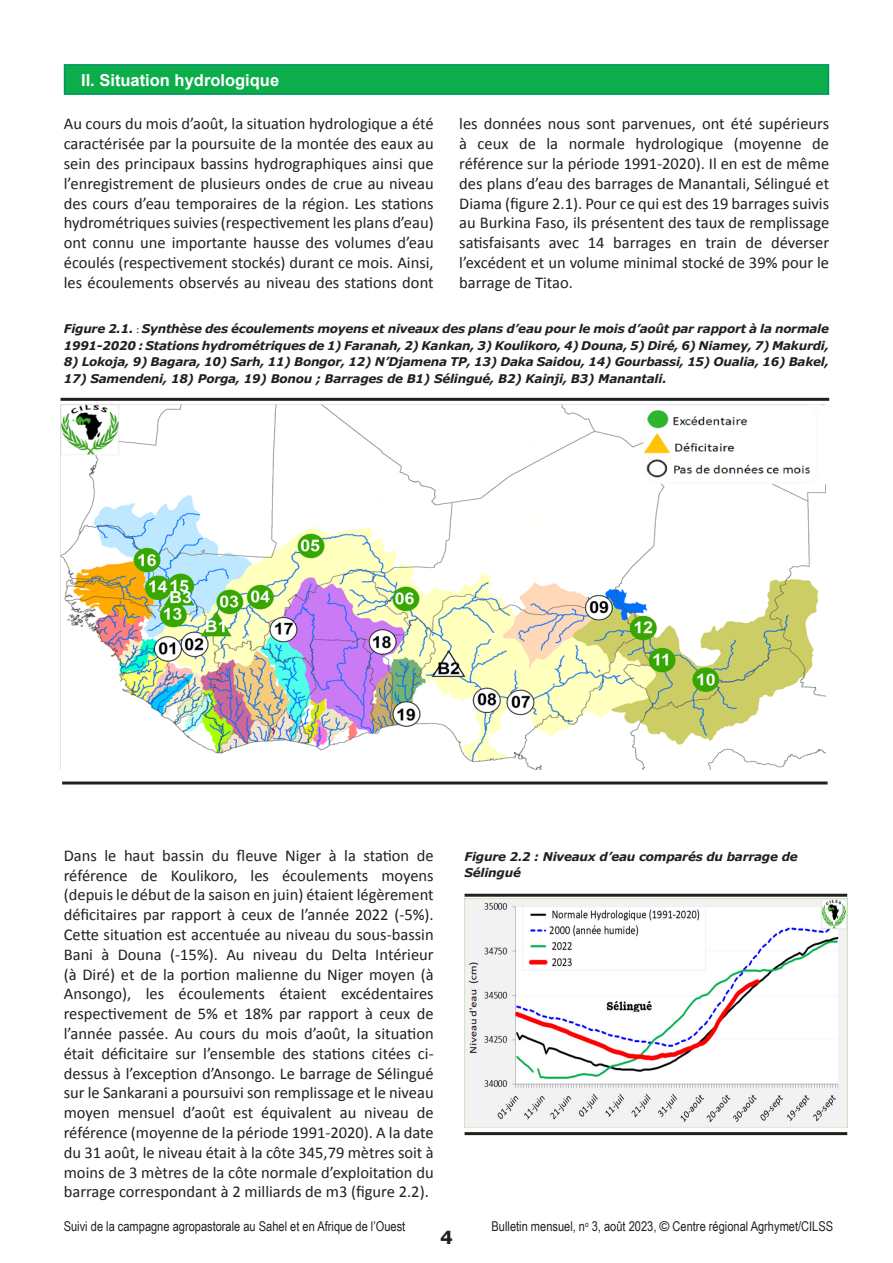
<style>
.page{position:relative;width:893px;height:1263px;background:#fff}
.page>*{position:absolute;margin:0;border:0;box-sizing:border-box;transform-origin:0 0}
.t1{font:700 18px "Verdana";color:#231f20}
.Body{font:16.5px/19.8px "Calibri";color:#231f20;text-align:justify}
.header1{font:700 16.5px "Arial";color:#fff}
.t2{font:13.5px "Arial Narrow";color:#231f20}
.t3{font:italic 700 12px/16.5px "Verdana";letter-spacing:-.02em;color:#231f20}
.s1{font-family:"Minion Pro";font-weight:400;font-style:normal}
.s2{font-family:"Arial"}
</style>
<div class="page">
<hr style="left:61px;top:398px;width:768px;height:3px;background:#231f20">
<hr style="left:62px;top:781px;width:766px;height:3px;background:#231f20">
<img style="left:61px;top:405px;width:765px;height:364px">
<div style="left:64px;top:64px;width:765px;height:31px;background:#0cae4c;border:2px solid #009560"></div>
<img style="left:467px;top:900px;width:378px;height:225px">
<div style="left:465px;top:898px;width:382px;height:229px;border:1px solid #deecca"></div>
<hr style="left:465px;top:894px;width:382px;height:3px;background:#231f20">
<hr style="left:465px;top:1132px;width:382px;height:3px;background:#231f20">
<p class="header1" style="left:81px;top:68px;width:200px">II. Situation hydrologique</p>
<p class="Body" style="left:64px;top:113px;width:371px">Au cours du mois d’août, la situation hydrologique a été caractérisée par la poursuite de la montée des eaux au sein des principaux bassins hydrographiques ainsi que l’enregistrement de plusieurs ondes de crue au niveau des cours d’eau temporaires de la région. Les stations hydrométriques suivies (respectivement les plans d’eau) ont connu une importante hausse des volumes d’eau écoulés (respectivement stockés) durant ce mois. Ainsi, les écoulements observés au niveau des stations dont</p>
<p class="Body" style="left:459px;top:113px;width:371px">les données nous sont parvenues, ont été supérieurs à ceux de la normale hydrologique (moyenne de référence sur la période 1991-2020). Il en est de même des plans d’eau des barrages de Manantali, Sélingué et Diama (figure 2.1). Pour ce qui est des 19 barrages suivis au Burkina Faso, ils présentent des taux de remplissage satisfaisants avec 14 barrages en train de déverser l’excédent et un volume minimal stocké de 39% pour le barrage de Titao.</p>
<p class="t3" style="left:64px;top:321px;width:767px">Figure 2.1. <span class="s1">:</span> Synthèse des écoulements moyens et niveaux des plans d’eau pour le mois d’août par rapport à la normale<br>1991-2020 : Stations hydrométriques de 1) Faranah, 2) Kankan, 3) Koulikoro, 4) Douna, 5) Diré, 6) Niamey, 7) Makurdi,</p>
<p class="t3" style="left:64px;top:354px;width:767px">8) Lokoja, 9) Bagara, 10) Sarh, 11) Bongor, 12) N’Djamena TP, 13) Daka Saidou, 14) Gourbassi, 15) Oualia, 16) Bakel,</p>
<p class="t3" style="left:64px;top:370px;width:604px">17) Samendeni, 18) Porga, 19) Bonou ; Barrages de B1) Sélingué, B2) Kainji, B3) Manantali.</p>
<p class="Body" style="left:64px;top:845px;width:371px">Dans le haut bassin du fleuve Niger à la station de référence de Koulikoro, les écoulements moyens (depuis le début de la saison en juin) étaient légèrement déficitaires par rapport à ceux de l’année 2022 (-5%).<br>Cette situation est accentuée au niveau du sous-bassin Bani à Douna (-15%). Au niveau du Delta Intérieur (à Diré) et de la portion malienne du Niger moyen (à Ansongo), les écoulements étaient excédentaires respectivement de 5% et 18% par rapport à ceux de l’année passée. Au cours du mois d’août, la situation était déficitaire sur l’ensemble des stations citées ci&shy;dessus à l’exception d’Ansongo. Le barrage de Sélingué sur le Sankarani a poursuivi son remplissage et le niveau moyen mensuel d’août est équivalent au niveau de référence (moyenne de la période 1991-2020). A la date du 31 août, le niveau était à la côte 345,79 mètres soit à moins de 3 mètres de la côte normale d’exploitation du barrage correspondant à 2 milliards de m3 (figure 2.2).</p>
<p class="t3" style="left:465px;top:848px;width:335px">Figure 2.2 : Niveaux d’eau comparés du barrage de<br>Sélingué</p>
<p class="t2" style="left:64px;top:1217px;width:343px">Suivi de la campagne agropastorale au Sahel et en Afrique de l’Ouest</p>
<p class="t2" style="left:492px;top:1217px;width:343px">Bulletin mensuel, n<sup>o</sup> 3, août 2023, <span class="s2">©</span> Centre régional Agrhymet/CILSS</p>
<p class="t1" style="left:440px;top:1225px;width:14px">4</p>
</div>
